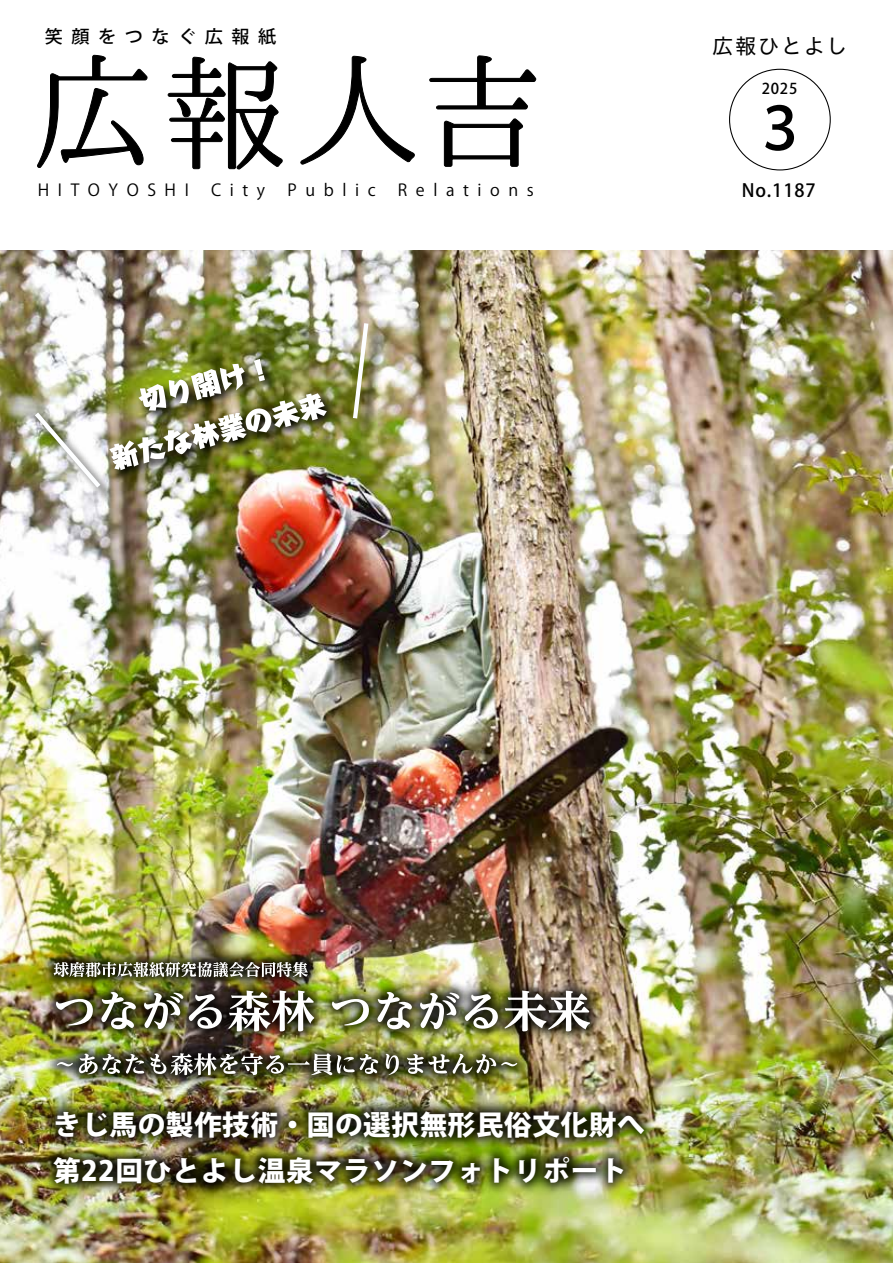
<style>
.page{position:relative;width:893px;height:1263px;background:#fff}
.page>*{position:absolute;margin:0;border:0;box-sizing:border-box;transform-origin:0 0}
.t1{font:500 58.8px "Koz Go Pr 6 N";color:#000;scale:.92 1}
.t2{font:800 27.6px "Koz Go Pro";letter-spacing:.03em;color:#fff}
.t3{font:21.3px "Hiragino UD Sans Std N W4";letter-spacing:.075em;color:#000}
.t4{font:500 18px "Koz Go Pro";letter-spacing:.05em;color:#000}
.t5{font:500 17.7px "Koz Go Pr 6 N";letter-spacing:.475em;color:#000}
.t6{font:16.5px "Koz Go Pr 6 N";letter-spacing:.52em;color:#000}
.t7{font:500 14.85px "Koz Go Pr 6 N";color:#000}
</style>
<div class="page">
<img style="left:0;top:251px;width:893px;height:1012px">
<svg style="left:443px;top:118px;width:80px;height:49px"></svg>
<svg style="left:429px;top:56px;width:108px;height:54px"></svg>
<svg style="left:300px;top:56px;width:115px;height:109px"></svg>
<svg style="left:167px;top:57px;width:115px;height:113px"></svg>
<svg style="left:37px;top:55px;width:111px;height:113px"></svg>
<div style="left:41px;top:1143px;width:595px;height:53px;background:#000;opacity:.85"></div>
<div style="left:43px;top:1098px;width:614px;height:52px;background:#000;opacity:.85"></div>
<svg style="left:327px;top:390px;width:11px;height:92px"></svg>
<svg style="left:136px;top:356px;width:141px;height:3px"></svg>
<div style="left:38px;top:416px;width:80px;height:89px;background:#000;opacity:.75"></div>
<img style="left:30px;top:359px;width:297px;height:133px">
<div style="left:356px;top:326px;width:31px;height:111px;background:#000;opacity:.75"></div>
<svg style="left:350px;top:319px;width:21px;height:104px"></svg>
<div style="left:43px;top:977px;width:560px;height:67px;background:#000;opacity:.85"></div>
<img style="left:56px;top:990px;width:534px;height:41px">
<div style="left:44px;top:1040px;width:486px;height:48px;background:#000;opacity:.85"></div>
<img style="left:57px;top:1053px;width:460px;height:22px">
<div style="left:41px;top:949px;width:280px;height:41px;background:#000;opacity:.85"></div>
<svg style="left:54px;top:962px;width:254px;height:15px"></svg>
<p class="t5" style="left:45px;top:27px;width:233px">笑顔をつなぐ広報紙</p>
<p class="t6" style="left:38px;top:181px;width:153px">HITOYOSHI</p>
<p class="t6" style="left:211px;top:181px;width:56px">City</p>
<p class="t6" style="left:287px;top:181px;width:90px">Public</p>
<p class="t6" style="left:398px;top:181px;width:137px">Relations</p>
<p class="t3" style="left:712px;top:29px;width:137px">広報ひとよし</p>
<p class="t7" style="left:762px;top:80px;width:37px">2025</p>
<h1 class="t1" style="left:753px;top:95px;width:60px">３</h1>
<p class="t4" style="left:742px;top:178px;width:75px">No.1187</p>
<p class="t2" style="left:53px;top:1106px;width:593px">きじ馬の製作技術・国の選択無形民俗文化財へ</p>
<p class="t2" style="left:53px;top:1153px;width:575px">第22回ひとよし温泉マラソンフォトリポート</p>
</div>
